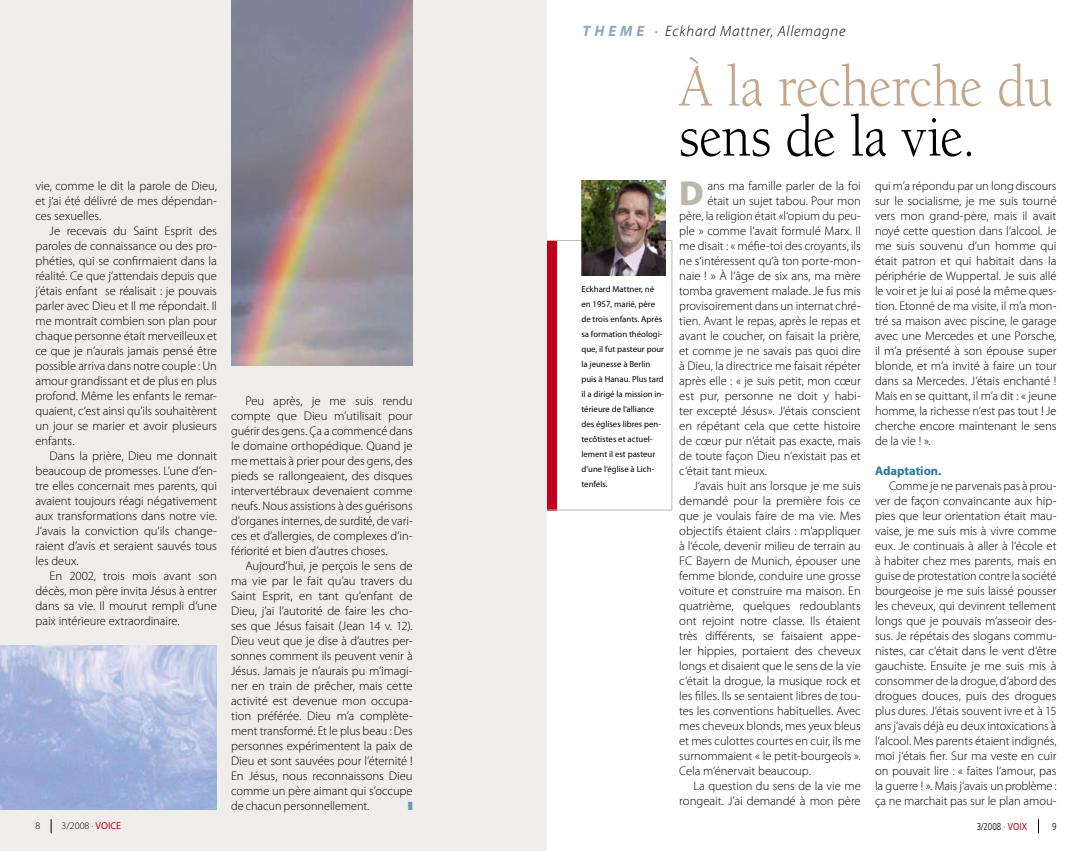
<style>
.page{position:relative;width:1092px;height:851px;background:#fff}
.page>*{position:absolute;margin:0;border:0;box-sizing:border-box;transform-origin:0 0}
.t1{font:60px "Berkeley";letter-spacing:-.015em;color:#c5a78c;scale:.9 1}
.t2{font:60px "Berkeley";color:#000;scale:.9 1}
.t3{font:900 34.75px "Myriad Pro";color:#bdb8ac}
.t4{font:italic 300 15px "Myriad Pro";letter-spacing:.05em;color:#000}
.t5{font:italic 700 15px "Myriad Pro";color:#84a7c4}
.t6{font:300 12.5px/15px "Myriad Pro";letter-spacing:-.005em;color:#000;text-align:justify}
.t7{font:700 12.5px "Myriad Pro";color:#277aa0}
.t8{font:11.88px "Zapf Dingbats ITC";color:#659db8;scale:.49 1}
.t9{font:300 10px "Frutiger CE";color:#000;scale:.8 1}
.t10{font:300 10px "Myriad Pro";color:#000}
.t11{font:8.75px/15px "Myriad Pro";color:#000}
.s1{font-weight:700;color:#84a7c4}
.s2{font-family:"Frutiger CE"}
.s3{font-weight:400;color:#c3001d}
</style>
<div class="page">
<svg style="left:1038px;top:819px;width:1px;height:14px"></svg>
<div style="left:535px;top:240px;width:21px;height:270px;background:#c3001d"></div>
<div style="left:535px;top:240px;width:137px;height:270px;border:1px solid #c0baab"></div>
<svg style="left:0;top:0;width:547px;height:850px;background:#e2dfdd"></svg>
<img style="left:0;top:645px;width:217px;height:164px">
<svg style="left:51px;top:819px;width:1px;height:14px"></svg>
<img style="left:581px;top:180px;width:84px;height:95px">
<p class="t5" style="left:582px;top:21px;width:26px">T hem</p>
<p class="t4" style="left:636px;top:22px;width:210px"><span class="s1">E</span> · Eckhard Mattner, Allemagne</p>
<p class="t6" style="left:35px;top:178px;width:183px">vie, comme le dit la parole de Dieu, et j‘ai été délivré de mes dépendan&shy;ces sexuelles.</p>
<p class="t6" style="left:35px;top:223px;width:183px;text-indent:14px">Je recevais du Saint Esprit des paroles de connaissance ou des pro&shy;phéties, qui se confirmaient dans la réalité. Ce que j’attendais depuis que j’étais enfant se réalisait : je pouvais parler avec Dieu et Il me répondait. Il me montrait combien son plan pour chaque personne était merveilleux et ce que je n’aurais jamais pensé être possible arriva dans notre couple : Un amour grandissant et de plus en plus profond. Même les enfants le remar&shy;quaient, c‘est ainsi qu’ils souhaitèrent un jour se marier et avoir plusieurs enfants.</p>
<p class="t6" style="left:35px;top:448px;width:183px;text-indent:14px">Dans la prière, Dieu me donnait beaucoup de promesses. L’une d’en&shy;tre elles concernait mes parents, qui avaient toujours réagi négativement aux transformations dans notre vie.<br>J‘avais la conviction qu‘ils change&shy;raient d’avis et seraient sauvés tous les deux.</p>
<p class="t6" style="left:35px;top:568px;width:183px;text-indent:14px">En 2002, trois mois avant son décès, mon père invita Jésus à entrer dans sa vie. Il mourut rempli d’une paix intérieure extraordinaire.</p>
<p class="t6" style="left:231px;top:393px;width:183px;text-indent:14px">Peu après, je me suis rendu compte que Dieu m’utilisait pour guérir des gens. Ça a commencé dans le domaine orthopédique. Quand je me mettais à prier pour des gens, des pieds se rallongeaient, des disques intervertébraux devenaient comme neufs. Nous assistions à des guérisons d’organes internes, de surdité, de vari&shy;ces et d’allergies, de complexes d’in&shy;fériorité et bien d’autres choses.</p>
<p class="t6" style="left:231px;top:558px;width:183px;text-indent:14px">Aujourd’hui, je perçois le sens de ma vie par le fait qu’au travers du Saint Esprit, en tant qu’enfant de Dieu, j’ai l’autorité de faire les cho&shy;ses que Jésus faisait (Jean 14 v. 12).<br>Dieu veut que je dise à d’autres per&shy;sonnes comment ils peuvent venir à Jésus. Jamais je n’aurais pu m’imagi&shy;ner en train de prêcher, mais cette activité est devenue mon occupa&shy;tion préférée. Dieu m’a complète&shy;ment transformé. Et le plus beau : Des personnes expérimentent la paix de Dieu et sont sauvées pour l’éternité !<br>En Jésus, nous reconnaissons Dieu comme un père aimant qui s’occupe de chacun personnellement.</p>
<p class="t8" style="left:408px;top:800px;width:11px">■</p>
<p class="t11" style="left:581px;top:281px;width:84px">Eckhard Mattner, né en 1957, marié, père de trois enfants. Après sa formation théologi&shy;que, il fut pasteur pour la jeunesse à Berlin puis à Hanau. Plus tard il a dirigé la mission in&shy;térieure de l‘alliance des églises libres pen&shy;tecôtistes et actuel&shy;lement il est pasteur d’une l‘église à Lich&shy;tenfels.</p>
<h1 class="t1" style="left:679px;top:55px;width:417px">À la recherche du</h1>
<h1 class="t2" style="left:679px;top:105px;width:331px">sens de la vie.</h1>
<h2 class="t3" style="left:679px;top:169px;width:26px">D</h2>
<p class="t6" style="left:707px;top:178px;width:155px">ans ma famille parler de la foi</p>
<p class="t6" style="left:707px;top:193px;width:155px">était un sujet tabou. Pour mon</p>
<p class="t6" style="left:679px;top:208px;width:183px">père, la religion était «l‘opium du peu-</p>
<p class="t6" style="left:679px;top:223px;width:183px">ple » comme l‘avait formulé Marx. Il</p>
<p class="t6" style="left:679px;top:238px;width:183px">me disait : « méfie-toi des croyants, ils</p>
<p class="t6" style="left:679px;top:253px;width:183px">ne s‘intéressent qu‘à ton porte-mon-</p>
<p class="t6" style="left:679px;top:268px;width:183px">naie ! » À l‘âge de six ans, ma mère</p>
<p class="t6" style="left:679px;top:283px;width:183px">tomba gravement malade. Je fus mis</p>
<p class="t6" style="left:679px;top:298px;width:183px">provisoirement dans un internat chré-</p>
<p class="t6" style="left:679px;top:313px;width:183px">tien. Avant le repas, après le repas et</p>
<p class="t6" style="left:679px;top:328px;width:183px">avant le coucher, on faisait la prière,</p>
<p class="t6" style="left:679px;top:343px;width:183px">et comme je ne savais pas quoi dire</p>
<p class="t6" style="left:679px;top:358px;width:183px">à Dieu, la directrice me faisait répéter</p>
<p class="t6" style="left:679px;top:373px;width:183px">après elle : « je suis petit, mon cœur</p>
<p class="t6" style="left:679px;top:388px;width:183px">est pur, personne ne doit y habi-</p>
<p class="t6" style="left:679px;top:403px;width:183px">ter excepté Jésus». J‘étais conscient</p>
<p class="t6" style="left:679px;top:418px;width:183px">en répétant cela que cette histoire</p>
<p class="t6" style="left:679px;top:433px;width:183px">de cœur pur n‘était pas exacte, mais</p>
<p class="t6" style="left:679px;top:448px;width:183px">de toute façon Dieu n‘existait pas et</p>
<p class="t6" style="left:679px;top:463px;width:89px">c‘était tant mieux.</p>
<p class="t6" style="left:693px;top:478px;width:169px">J‘avais huit ans lorsque je me suis</p>
<p class="t6" style="left:679px;top:493px;width:183px">demandé pour la première fois ce</p>
<p class="t6" style="left:679px;top:508px;width:183px">que je voulais faire de ma vie. Mes</p>
<p class="t6" style="left:679px;top:523px;width:183px">objectifs étaient clairs : m‘appliquer</p>
<p class="t6" style="left:679px;top:538px;width:183px">à l‘école, devenir milieu de terrain au</p>
<p class="t6" style="left:679px;top:553px;width:183px">FC Bayern de Munich, épouser une</p>
<p class="t6" style="left:679px;top:568px;width:183px">femme blonde, conduire une grosse</p>
<p class="t6" style="left:679px;top:583px;width:183px">voiture et construire ma maison. En</p>
<p class="t6" style="left:679px;top:598px;width:183px">quatrième, quelques redoublants</p>
<p class="t6" style="left:679px;top:613px;width:183px">ont rejoint notre classe. Ils étaient</p>
<p class="t6" style="left:679px;top:628px;width:183px">très différents, se faisaient appe-</p>
<p class="t6" style="left:679px;top:643px;width:183px">ler hippies, portaient des cheveux</p>
<p class="t6" style="left:679px;top:658px;width:183px">longs et disaient que le sens de la vie</p>
<p class="t6" style="left:679px;top:673px;width:183px">c‘était la drogue, la musique rock et</p>
<p class="t6" style="left:679px;top:688px;width:183px">les filles. Ils se sentaient libres de tou-</p>
<p class="t6" style="left:679px;top:703px;width:183px">tes les conventions habituelles. Avec</p>
<p class="t6" style="left:679px;top:718px;width:183px">mes cheveux blonds, mes yeux bleus</p>
<p class="t6" style="left:679px;top:733px;width:183px">et mes culottes courtes en cuir, ils me</p>
<p class="t6" style="left:679px;top:748px;width:183px">surnommaient « le petit-bourgeois ».</p>
<p class="t6" style="left:679px;top:763px;width:133px">Cela m‘énervait beaucoup.</p>
<p class="t6" style="left:693px;top:778px;width:169px">La question du sens de la vie me</p>
<p class="t6" style="left:679px;top:793px;width:183px">rongeait. J’ai demandé à mon père</p>
<p class="t6" style="left:874px;top:178px;width:183px">qui m’a répondu par un long discours sur le socialisme, je me suis tourné vers mon grand-père, mais il avait noyé cette question dans l‘alcool. Je me suis souvenu d’un homme qui était patron et qui habitait dans la périphérie de Wuppertal. Je suis allé le voir et je lui ai posé la même ques&shy;tion. Etonné de ma visite, il m’a mon&shy;tré sa maison avec piscine, le garage avec une Mercedes et une Porsche, il m’a présenté à son épouse super blonde, et m‘a invité à faire un tour dans sa Mercedes. J‘étais enchanté !<br>Mais en se quittant, il m’a dit : « jeune homme, la richesse n‘est pas tout ! Je cherche encore maintenant le sens de la vie ! ».</p>
<p class="t7" style="left:874px;top:462px;width:68px">Adaptation.</p>
<p class="t6" style="left:874px;top:478px;width:183px;text-indent:14px">Comme je ne parvenais pas à prou&shy;ver de façon convaincante aux hip&shy;pies que leur orientation était mau&shy;vaise, je me suis mis à vivre comme eux. Je continuais à aller à l‘école et à habiter chez mes parents, mais en guise de protestation contre la société bourgeoise je me suis laissé pousser les cheveux, qui devinrent tellement longs que je pouvais m‘asseoir des&shy;sus. Je répétais des slogans commu&shy;nistes, car c‘était dans le vent d‘être gauchiste. Ensuite je me suis mis à consommer de la drogue, d‘abord des drogues douces, puis des drogues plus dures. J‘étais souvent ivre et à 15 ans j‘avais déjà eu deux intoxications à l‘alcool. Mes parents étaient indignés, moi j‘étais fier. Sur ma veste en cuir on pouvait lire : « faites l‘amour, pas la guerre ! ». Mais j‘avais un problème : ça ne marchait pas sur le plan amou-</p>
<p class="t10" style="left:60px;top:819px;width:63px"><span class="s2">3/</span>3/2 08 · <span class="s3">VOICE</span></p>
<p class="t9" style="left:67px;top:820px;width:56px">2008 · <span class="s3">VOIX</span></p>
<p class="t9" style="left:976px;top:820px;width:64px">3/2008 · <span class="s3">VOIX</span></p>
</div>
